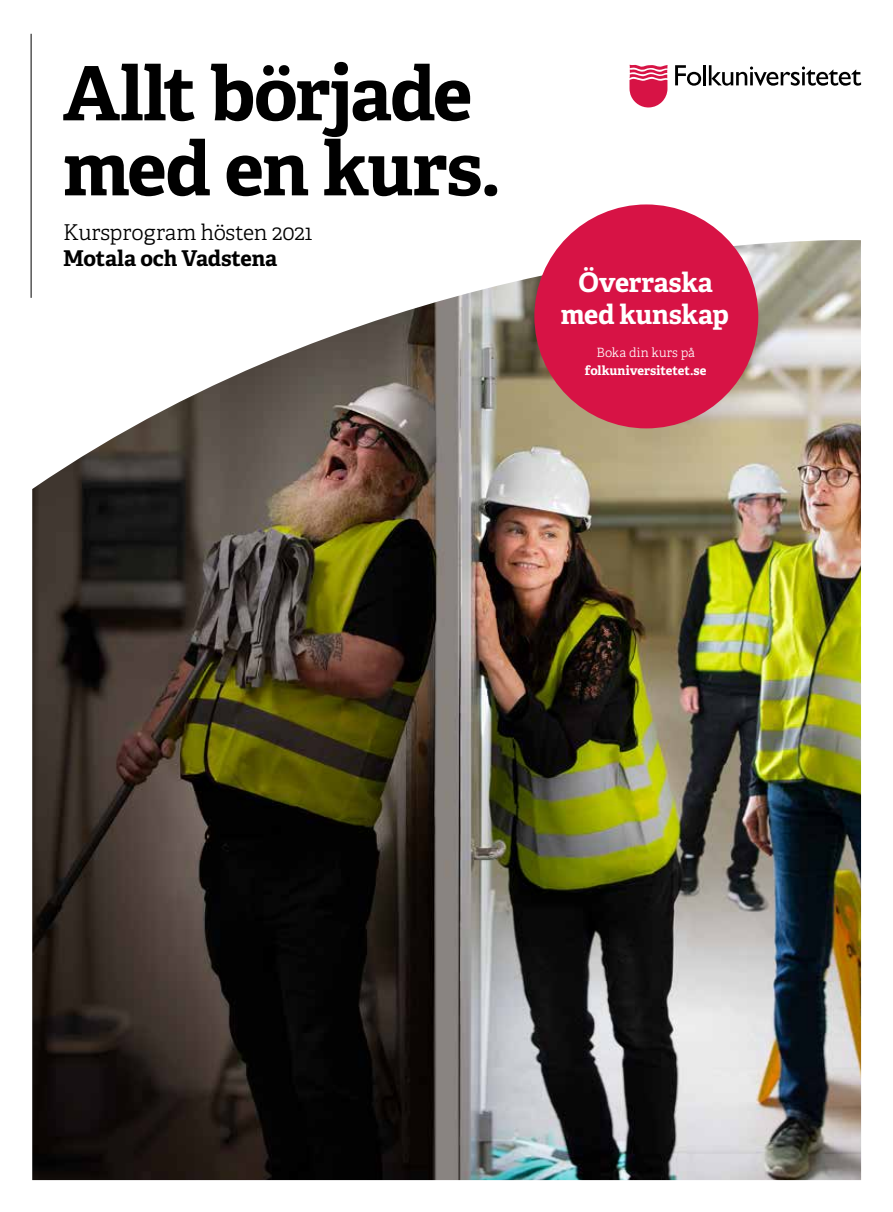
<style>
.page{position:relative;width:893px;height:1212px;background:#fff}
.page>*{position:absolute;margin:0;border:0;box-sizing:border-box;transform-origin:0 0}
.t1{font:700 75px/75px "Adelle Basic";letter-spacing:-.025em;color:#000}
.t2{font:700 27px/32.4px "Adelle Basic";letter-spacing:-.015em;color:#fff;text-align:center}
.t3{font:300 21.75px "Adelle Basic";letter-spacing:-.01em;color:#000}
.t4{font:700 21.75px "Adelle Basic";letter-spacing:-.01em;color:#000}
.t5{font:700 12.75px "Adelle Basic";color:#fff}
.t6{font:300 12.75px "Adelle Basic";letter-spacing:.01em;color:#fff}
</style>
<div class="page">
<hr style="left:31px;top:34px;width:1px;height:264px;background:#000">
<svg style="left:629px;top:65px;width:39px;height:43px"></svg>
<svg style="left:675px;top:65px;width:26px;height:21px"></svg>
<hr style="left:703px;top:65px;width:3px;height:20px;background:#000">
<svg style="left:709px;top:65px;width:152px;height:21px"></svg>
<img style="left:32px;top:240px;width:829px;height:940px">
<div style="left:534px;top:204px;width:224px;height:224px;background:#d71345;border-radius:50%"></div>
<h1 class="t1" style="left:63px;top:57px;width:439px">Allt började med en kurs.</h1>
<p class="t3" style="left:63px;top:219px;width:251px">Kursprogram hösten 2021</p>
<p class="t4" style="left:63px;top:244px;width:216px">Motala och Vadstena</p>
<p class="t2" style="left:561px;top:266px;width:170px">Överraska med kunskap</p>
<p class="t6" style="left:596px;top:344px;width:100px">Boka din kurs på</p>
<p class="t5" style="left:585px;top:362px;width:123px">folkuniversitetet.se</p>
</div>
